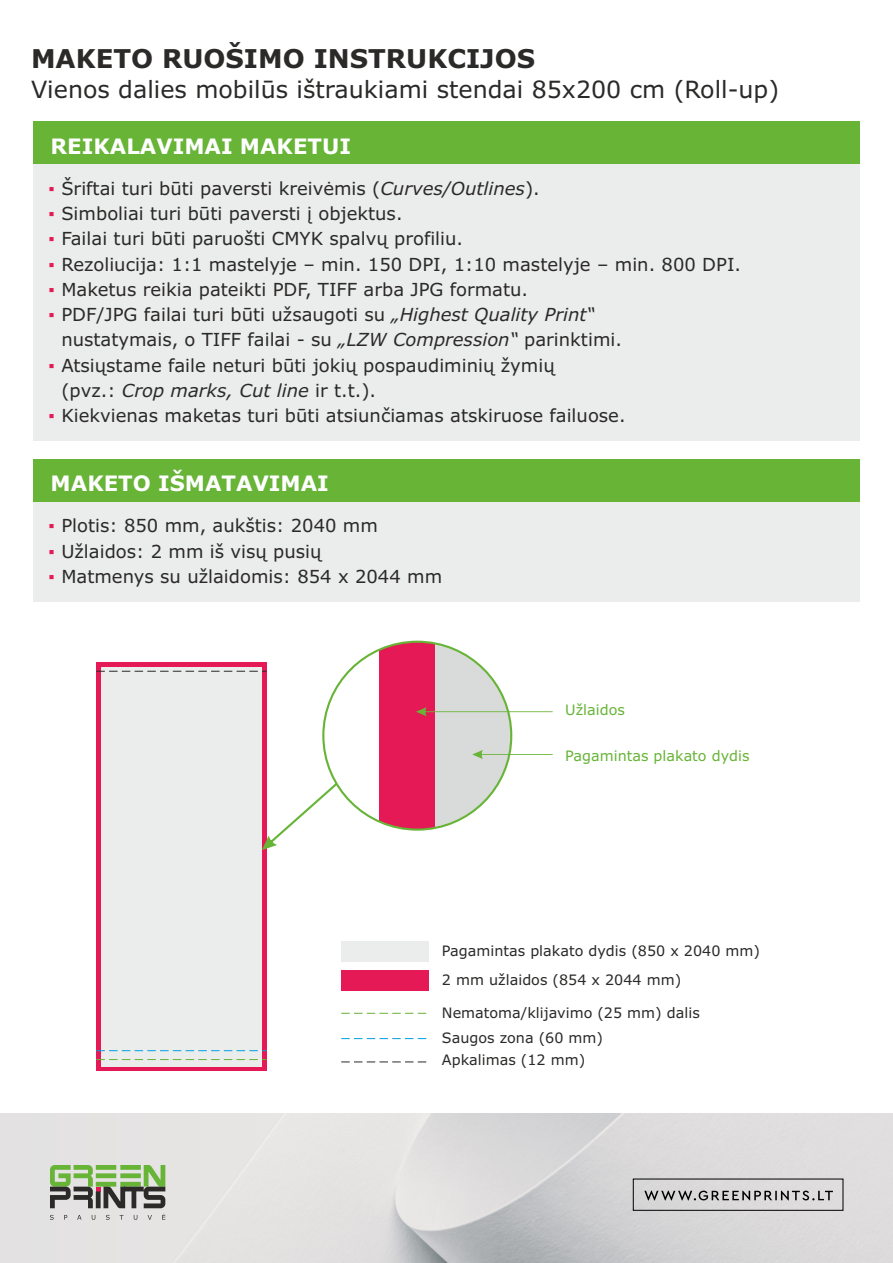
<style>
.page{position:relative;width:893px;height:1263px;background:#fff}
.page>*{position:absolute;margin:0;border:0;box-sizing:border-box;transform-origin:0 0}
.t1{font:700 25.95px "Verdana";color:#2b2a29}
.t2{font:23.7px "Verdana";color:#2b2a29}
.t3{font:700 21.3px "Verdana";color:#fefefe}
.t4{font:18px/25.2px "Verdana";color:#2b2a29}
.t5{font:14.4px/29px "Verdana";color:#2b2a29}
.t6{font:14.4px "Verdana";color:#67b437}
.s1{font-family:"Arial";color:#e51955}
.s2{font-style:italic}
.s3{color:#e51955}
</style>
<div class="page">
<div style="left:33px;top:164px;width:827px;height:277px;background:#ebecec"></div>
<div style="left:33px;top:121px;width:827px;height:43px;background:#67b437"></div>
<div style="left:33px;top:501px;width:827px;height:100px;background:#ebecec"></div>
<div style="left:33px;top:459px;width:827px;height:42px;background:#67b437"></div>
<div style="left:96px;top:662px;width:171px;height:409px;background:#e51955"></div>
<div style="left:101px;top:667px;width:161px;height:399px;background:#ebecec"></div>
<div style="left:379px;top:642px;width:56px;height:188px;background:#e51955"></div>
<svg style="left:435px;top:642px;width:76px;height:187px;fill:#d9dada"></svg>
<svg style="left:262px;top:783px;width:75px;height:67px"></svg>
<svg style="left:96px;top:1050px;width:171px;height:1px"></svg>
<div style="left:341px;top:942px;width:88px;height:20px;background:#ebecec"></div>
<div style="left:341px;top:970px;width:88px;height:20px;background:#e51955"></div>
<svg style="left:341px;top:1038px;width:86px;height:1px"></svg>
<svg style="left:96px;top:1059px;width:171px;height:1px"></svg>
<svg style="left:341px;top:1013px;width:86px;height:1px"></svg>
<svg style="left:96px;top:671px;width:171px;height:1px"></svg>
<svg style="left:341px;top:1061px;width:86px;height:1px"></svg>
<svg style="left:416px;top:707px;width:137px;height:9px"></svg>
<svg style="left:472px;top:750px;width:81px;height:9px"></svg>
<svg style="left:50px;top:1165px;width:115px;height:43px"></svg>
<svg style="left:50px;top:1214px;width:115px;height:6px"></svg>
<svg style="left:644px;top:1190px;width:189px;height:11px"></svg>
<div style="left:633px;top:1178px;width:210px;height:33px;border:1px solid #000"></div>
<h1 class="t1" style="left:31px;top:48px;width:506px">MAKETO RUOŠIMO INSTRUKCIJOS</h1>
<h2 class="t2" style="left:31px;top:79px;width:750px">Vienos dalies mobilūs ištraukiami stendai 85x200 cm (Roll-up)</h2>
<p class="t3" style="left:51px;top:138px;width:302px">REIKALAVIMAI MAKETUI</p>
<p class="t4" style="left:49px;top:177px;width:493px"><span class="s1">▪</span> Šriftai turi būti paversti kreivėmis (<span class="s2">Curves/Outlines</span>).</p>
<p class="t4" style="left:49px;top:202px;width:355px"><span class="s1">▪</span> Simboliai turi būti paversti į objektus.</p>
<p class="t4" style="left:49px;top:228px;width:416px"><span class="s1">▪</span> Failai turi būti paruošti CMYK spalvų profiliu.</p>
<p class="t4" style="left:49px;top:253px;width:694px"><span class="s3">▪</span> Rezoliucija: 1:1 mastelyje – min. 150 DPI, 1:10 mastelyje – min. 800 DPI.</p>
<p class="t4" style="left:49px;top:278px;width:481px"><span class="s3">▪</span> Maketus reikia pateikti PDF, TIFF arba JPG formatu.</p>
<p class="t4" style="left:61px;top:303px;width:562px;text-indent:-13px"><span class="s3">▪</span> PDF/JPG failai turi būti užsaugoti su <span class="s2">„Highest Quality Print“ </span>nustatymais, o TIFF failai - su <span class="s2">„LZW Compression“</span> parinktimi.</p>
<p class="t4" style="left:61px;top:354px;width:495px;text-indent:-13px"><span class="s3">▪</span> Atsiųstame faile neturi būti jokių pospaudiminių žymių (pvz.: <span class="s2">Crop marks, Cut line</span> ir t.t.).</p>
<p class="t4" style="left:49px;top:404px;width:578px"><span class="s3">▪</span> Kiekvienas maketas turi būti atsiunčiamas atskiruose failuose.</p>
<p class="t3" style="left:51px;top:475px;width:280px">MAKETO IŠMATAVIMAI</p>
<p class="t4" style="left:49px;top:515px;width:331px"><span class="s1">▪</span> Plotis: 850 mm, aukštis: 2040 mm</p>
<p class="t4" style="left:49px;top:540px;width:274px"><span class="s3">▪</span> Užlaidos: 2 mm iš visų pusių</p>
<p class="t4" style="left:49px;top:565px;width:395px"><span class="s3">▪</span> Matmenys su užlaidomis: 854 x 2044 mm</p>
<p class="t6" style="left:565px;top:704px;width:61px">Užlaidos</p>
<p class="t6" style="left:565px;top:750px;width:186px">Pagamintas plakato dydis</p>
<p class="t5" style="left:442px;top:937px;width:320px">Pagamintas plakato dydis (850 x 2040 mm)<br>2 mm užlaidos (854 x 2044 mm)</p>
<p class="t5" style="left:442px;top:1002px;width:259px;line-height:25px">Nematoma/klijavimo (25 mm) dalis<br>Saugos zona (60 mm)</p>
<p class="t5" style="left:442px;top:1047px;width:145px">Apkalimas (12 mm)</p>
</div>
